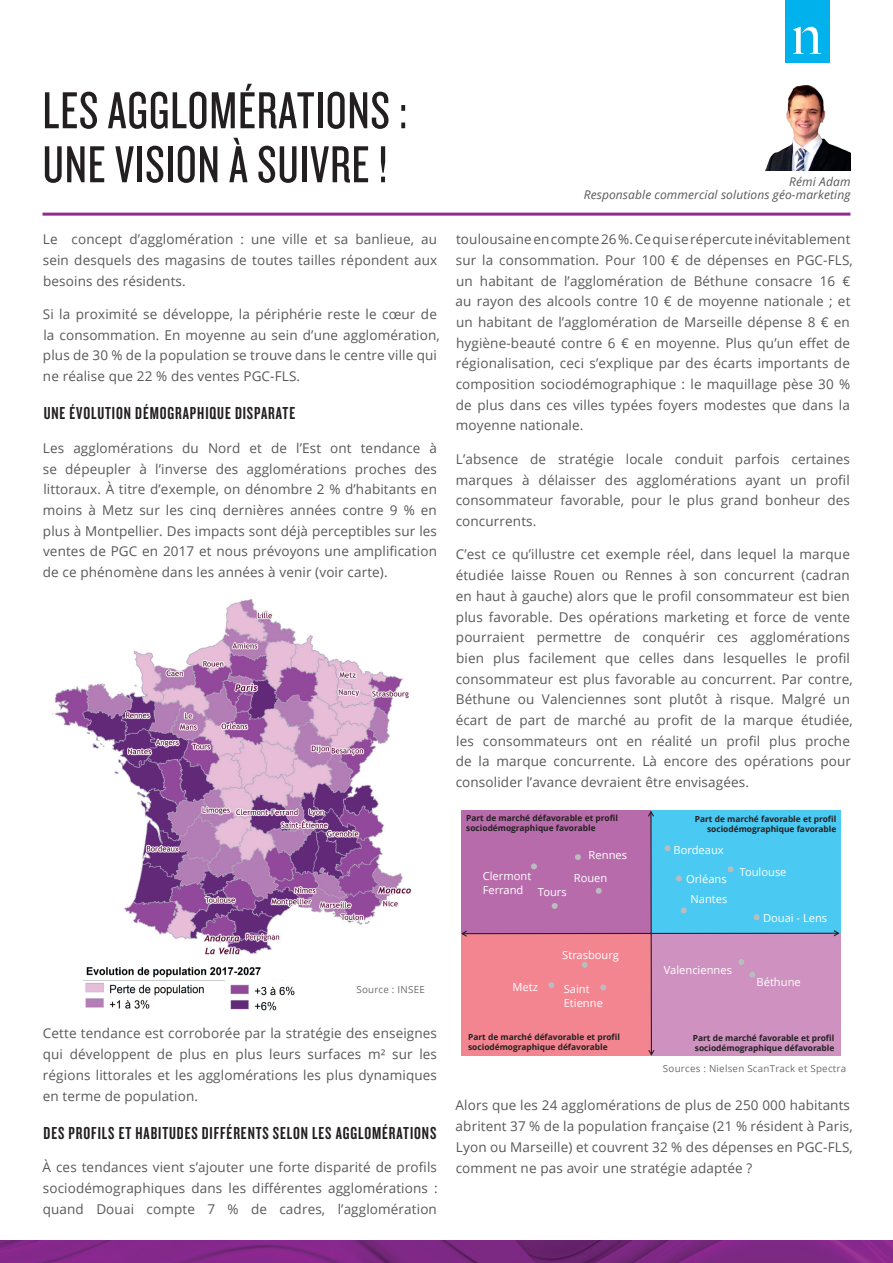
<style>
.page{position:relative;width:893px;height:1263px;background:#fff}
.page>*{position:absolute;margin:0;border:0;box-sizing:border-box;transform-origin:0 0}
.t1{font:54px/54px "Knockout 28 Junior Feathrwt";letter-spacing:.015em;color:#231f20}
.t2{font:18px "Knockout 48 Featherweight";letter-spacing:.05em;color:#231f20}
.t3{font:13.5px/20.7px "Open Sans";letter-spacing:.01em;color:#57585a;text-align:justify}
.t4{font:italic 12px/13.5px "Open Sans";letter-spacing:.01em;color:#57585a;text-align:right}
.t5{font:11.1px/13.4px "Open Sans";color:#fff}
.t6{font:9.75px "Open Sans";letter-spacing:.025em;color:#6c6d70}
.t7{font:700 8.4px/10.1px "Open Sans";color:#231f20}
</style>
<div class="page">
<img style="left:0;top:1241px;width:893px;height:22px">
<div style="left:785px;top:0;width:44px;height:63px;background:#00b1ec"></div>
<svg style="left:793px;top:27px;width:28px;height:27px"></svg>
<hr style="left:43px;top:213px;width:807px;height:3px;background:#902b90">
<img style="left:765px;top:85px;width:85px;height:85px">
<img style="left:54px;top:599px;width:357px;height:356px">
<img style="left:83px;top:967px;width:178px;height:42px">
<img style="left:226px;top:981px;width:69px;height:30px">
<div style="left:651px;top:933px;width:190px;height:123px;background:#ce91c0"></div>
<div style="left:461px;top:933px;width:190px;height:123px;background:#f38591"></div>
<div style="left:461px;top:811px;width:190px;height:122px;background:#b76bab"></div>
<div style="left:651px;top:811px;width:190px;height:122px;background:#4ac9f2"></div>
<svg style="left:647px;top:810px;width:8px;height:246px"></svg>
<hr style="left:462px;top:933px;width:376px;height:1px;background:#231f20">
<svg style="left:833px;top:930px;width:7px;height:7px"></svg>
<svg style="left:461px;top:930px;width:7px;height:7px"></svg>
<svg style="left:531px;top:863px;width:6px;height:6px"></svg>
<svg style="left:575px;top:854px;width:6px;height:6px"></svg>
<svg style="left:596px;top:888px;width:6px;height:6px"></svg>
<svg style="left:552px;top:903px;width:6px;height:6px"></svg>
<svg style="left:676px;top:875px;width:6px;height:6px"></svg>
<svg style="left:665px;top:845px;width:5px;height:6px"></svg>
<svg style="left:728px;top:866px;width:6px;height:6px"></svg>
<svg style="left:681px;top:907px;width:6px;height:6px"></svg>
<svg style="left:754px;top:914px;width:6px;height:6px"></svg>
<svg style="left:738px;top:959px;width:6px;height:6px"></svg>
<svg style="left:749px;top:972px;width:6px;height:5px"></svg>
<svg style="left:548px;top:982px;width:6px;height:6px"></svg>
<svg style="left:582px;top:962px;width:6px;height:6px"></svg>
<svg style="left:600px;top:984px;width:6px;height:6px"></svg>
<h1 class="t1" style="left:43px;top:81px;width:366px">LES AGGLOMÉRATIONS :<br>UNE VISION À SUIVRE !</h1>
<p class="t3" style="left:43px;top:229px;width:396px">Le concept d’agglomération : une ville et sa banlieue, au sein desquels des magasins de toutes tailles répondent aux besoins des résidents.</p>
<p class="t3" style="left:43px;top:303px;width:399px;text-align:left">Si la proximité se développe, la périphérie reste le cœur de la consommation. En moyenne au sein d’une agglomération, plus de 30 % de la population se trouve dans le centre ville qui ne réalise que 22 % des ventes PGC-FLS.</p>
<h2 class="t2" style="left:44px;top:402px;width:253px">UNE ÉVOLUTION DÉMOGRAPHIQUE DISPARATE</h2>
<p class="t3" style="left:43px;top:437px;width:396px">Les agglomérations du Nord et de l’Est ont tendance à se dépeupler à l’inverse des agglomérations proches des littoraux. À titre d’exemple, on dénombre 2 % d’habitants en moins à Metz sur les cinq dernières années contre 9 % en plus à Montpellier. Des impacts sont déjà perceptibles sur les ventes de PGC en 2017 et nous prévoyons une amplification de ce phénomène dans les années à venir (voir carte).</p>
<p class="t6" style="left:356px;top:983px;width:70px">Source : INSEE</p>
<p class="t3" style="left:43px;top:1023px;width:396px">Cette tendance est corroborée par la stratégie des enseignes qui développent de plus en plus leurs surfaces m² sur les régions littorales et les agglomérations les plus dynamiques en terme de population.</p>
<h2 class="t2" style="left:44px;top:1122px;width:394px">DES PROFILS ET HABITUDES DIFFÉRENTS SELON LES AGGLOMÉRATIONS</h2>
<p class="t3" style="left:43px;top:1157px;width:397px">À ces tendances vient s’ajouter une forte disparité de profils sociodémographiques dans les différentes agglomérations : quand Douai compte 7 % de cadres, l’agglomération</p>
<p class="t4" style="left:584px;top:174px;width:268px">Rémi Adam<br>Responsable commercial solutions géo-marketing</p>
<p class="t3" style="left:456px;top:229px;width:399px;text-align:left">toulousaine en compte 26 %. Ce qui se répercute inévitablement sur la consommation. Pour 100 € de dépenses en PGC-FLS, un habitant de l’agglomération de Béthune consacre 16 € au rayon des alcools contre 10 € de moyenne nationale ; et un habitant de l’agglomération de Marseille dépense 8 € en hygiène-beauté contre 6 € en moyenne. Plus qu’un effet de régionalisation, ceci s’explique par des écarts importants de composition sociodémographique : le maquillage pèse 30 % de plus dans ces villes typées foyers modestes que dans la moyenne nationale.</p>
<p class="t3" style="left:456px;top:448px;width:396px">L’absence de stratégie locale conduit parfois certaines marques à délaisser des agglomérations ayant un profil consommateur favorable, pour le plus grand bonheur des concurrents.</p>
<p class="t3" style="left:456px;top:544px;width:399px;text-align:left">C’est ce qu’illustre cet exemple réel, dans lequel la marque étudiée laisse Rouen ou Rennes à son concurrent (cadran en haut à gauche) alors que le profil consommateur est bien plus favorable. Des opérations marketing et force de vente pourraient permettre de conquérir ces agglomérations bien plus facilement que celles dans lesquelles le profil consommateur est plus favorable au concurrent. Par contre, Béthune ou Valenciennes sont plutôt à risque. Malgré un écart de part de marché au profit de la marque étudiée, les consommateurs ont en réalité un profil plus proche de la marque concurrente. Là encore des opérations pour consolider l’avance devraient être envisagées.</p>
<p class="t7" style="left:466px;top:813px;width:153px">Part de marché défavorable et profil sociodémographique favorable</p>
<p class="t5" style="left:589px;top:848px;width:40px">Rennes</p>
<p class="t5" style="left:483px;top:869px;width:50px">Clermont</p>
<p class="t5" style="left:574px;top:871px;width:35px">Rouen</p>
<p class="t5" style="left:483px;top:882px;width:42px">Ferrand</p>
<p class="t5" style="left:538px;top:885px;width:30px">Tours</p>
<p class="t5" style="left:512px;top:980px;width:27px">Metz</p>
<p class="t5" style="left:562px;top:948px;width:58px">Strasbourg</p>
<p class="t5" style="left:564px;top:982px;width:41px">Saint<br>Etienne</p>
<p class="t7" style="left:695px;top:813px;width:143px;text-align:right">Part de marché favorable et profil sociodémographique favorable</p>
<p class="t5" style="left:673px;top:843px;width:52px">Bordeaux</p>
<p class="t5" style="left:686px;top:872px;width:42px">Orléans</p>
<p class="t5" style="left:690px;top:892px;width:38px">Nantes</p>
<p class="t5" style="left:740px;top:865px;width:48px">Toulouse</p>
<p class="t5" style="left:763px;top:911px;width:66px">Douai - Lens</p>
<p class="t5" style="left:664px;top:963px;width:70px">Valenciennes</p>
<p class="t5" style="left:756px;top:975px;width:46px">Béthune</p>
<p class="t7" style="left:468px;top:1031px;width:153px">Part de marché défavorable et profil sociodémographique défavorable</p>
<p class="t7" style="left:693px;top:1032px;width:143px">Part de marché favorable et profil sociodémographique défavorable</p>
<p class="t6" style="left:663px;top:1062px;width:185px">Sources : Nielsen ScanTrack et Spectra</p>
<p class="t3" style="left:456px;top:1095px;width:399px;text-align:left">Alors que les 24 agglomérations de plus de 250 000 habitants abritent 37 % de la population française (21 % résident à Paris, Lyon ou Marseille) et couvrent 32 % des dépenses en PGC-FLS, comment ne pas avoir une stratégie adaptée ?</p>
</div>
